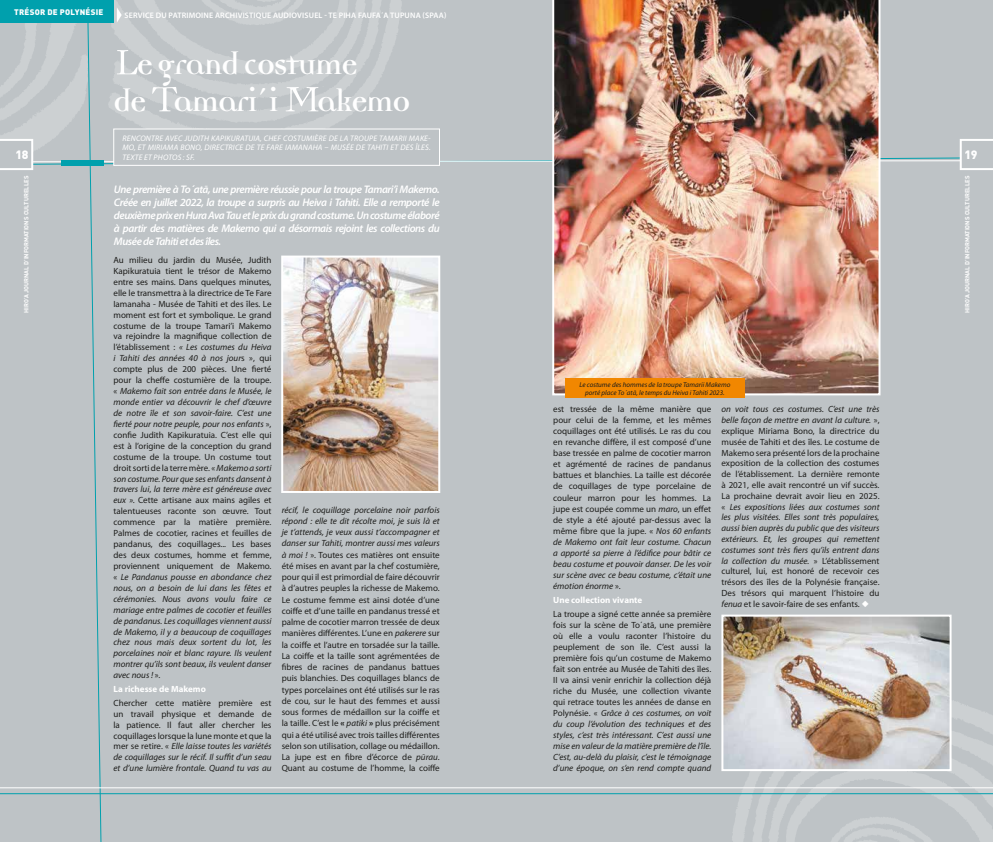
<style>
.page{position:relative;width:993px;height:842px;background:#fff}
.page>*{position:absolute;margin:0;border:0;box-sizing:border-box;transform-origin:0 0}
.t1{font:700 34px/37px "Democratica";letter-spacing:-.04em;color:#fff}
.t2{font:900 12px "DIN";color:#fff}
.t3{font:italic 600 11px/13.2px "Myriad Pro";letter-spacing:-.04em;color:#fff;text-align:justify}
.t4{font:9px/10.9px "Myriad Pro";color:#1d1d1b;text-align:justify}
.t5{font:700 9px "Myriad Pro";color:#fff}
.t6{font:italic 8px/9.6px "Myriad Pro";letter-spacing:.02em;color:#fff;text-align:justify}
.t7{font:600 8px "Myriad Pro";letter-spacing:.02em;color:#fff}
.t8{font:900 8px "DIN";letter-spacing:.03em;color:#fff}
.t9{font:italic 7px/8.4px "Myriad Pro";color:#1d1d1b;text-align:center}
.t10{font:700 6px "DIN";color:#fff}
.s1{font-weight:400;font-size:57px}
.s2{font-style:italic}
.s3{font-weight:700}
.s4{color:#fff}
</style>
<div class="page">
<div style="left:0;top:0;width:992px;height:842px;background:#bec3c6"></div>
<div style="left:114px;top:129px;width:325px;height:36px;background:#bec3c6"></div>
<div style="left:113px;top:129px;width:326px;height:37px;border:1px solid #fff"></div>
<div style="left:61px;top:160px;width:42px;height:6px;background:#00a0ad"></div>
<img style="left:552px;top:0;width:328px;height:395px">
<img style="left:284px;top:259px;width:153px;height:231px">
<div style="left:281px;top:256px;width:159px;height:237px;border:2px solid #fff"></div>
<img style="left:724px;top:618px;width:224px;height:150px">
<div style="left:721px;top:615px;width:230px;height:156px;border:2px solid #fff"></div>
<div style="left:565px;top:379px;width:179px;height:19px;background:#f18700"></div>
<p class="t8" style="left:14px;top:6px;width:91px">TRÉSOR DE POLYNÉSIE</p>
<p class="t7" style="left:124px;top:10px;width:68px">SERVICE DU PATRIMOINE</p>
<p class="t7" style="left:215px;top:10px;width:233px">ARCHIVISTIQUE AUDIOVISUEL - TE PIHA FAUFA΄A TUPUNA (SPAA)</p>
<h2 class="t2" style="left:15px;top:147px;width:14px">18</h2>
<p class="t10" style="left:22px;top:313px;width:139px;rotate:-90deg">HIRO’A JOURNAL D’INFORMATIONS CULTURELLES</p>
<h1 class="t1" style="left:113px;top:49px;width:298px"><span class="s1">L</span>e grand costume<br>de <span class="s1">T</span>amari´i <span class="s1">M</span>akemo</h1>
<p class="t6" style="left:122px;top:133px;width:309px">Rencontre avec Judith Kapikuratuia, chef costumière de la tr oupe Tamarii Make&shy;mo, et MIriama Bono, directrice de Te Fare Iamanaha – Musée de Tahiti et des îles.<br>Texte et photos : SF.</p>
<p class="t3" style="left:114px;top:182px;width:327px">Une première à To΄atā, une première réussie pour la troupe Tamari’i Makemo.<br>Créée en juillet 2022, la troupe a surpris au Heiva i Tahiti. Elle a remporté le deuxième prix en Hura Ava Tau et le prix du grand costume. Un costume élaboré à partir des matières de Makemo qui a désormais rejoint les collections du Musée de Tahiti et des îles.</p>
<p class="t4" style="left:113px;top:254px;width:160px">Au milieu du jardin du Musée, Judith Kapikuratuia tient le trésor de Makemo entre ses mains. Dans quelques minutes, elle le transmettra à la directrice de Te Fare Iamanaha - Musée de Tahiti et des îles. Le moment est fort et symbolique. Le grand costume de la troupe Tamari’i Makemo va rejoindre la magnifique collection de l’établissement : <span class="s2">« Les costumes du Heiva i Tahiti des années 40 à nos jour</span>s », qui compte plus de 200 pièces. Une fierté pour la cheffe costumière de la troupe. « <span class="s2">Makemo fait son entrée dans le Musée, le monde entier va découvrir le chef d’œuvre de notre île et son savoir-faire. C’est une fierté pour notre peuple, pour nos enfants</span> », confie Judith Kapikuratuia. C’est elle qui est à l’origine de la conception du grand costume de la troupe. Un costume tout droit sorti de la terre mère. « <span class="s2">Makemo a sorti son costume. Pour que ses enfants dansent à travers lui</span>, <span class="s2">la terre mère est généreuse avec eux ».</span> Cette artisane aux mains agiles et talentueuses raconte son œuvre. Tout commence par la matière première.<br>Palmes de cocotier, racines et feuilles de pandanus, des coquillages... Les bases des deux costumes, homme et femme, proviennent uniquement de Makemo. « <span class="s2">Le Pandanus pousse en abondance chez nous, on a besoin de lui dans les fêtes et cérémonies. Nous avons voulu faire ce mariage entre palmes de cocotier et feuilles de pandanus. Les coquillages viennent aussi de Makemo, il y a beaucoup de coquillages chez nous mais deux sortent du lot, les porcelaines noir et blanc rayure. Ils veulent montrer qu’ils sont beaux, ils veulent danser avec nous !</span> ».</p>
<p class="t5" style="left:113px;top:683px;width:94px">La richesse de Makemo</p>
<p class="t4" style="left:113px;top:697px;width:159px">Chercher cette matière première est un travail physique et demande de la patience. Il faut aller chercher les coquillages lorsque la lune monte et que la mer se retire. « <span class="s2">Elle laisse toutes les variétés de coquillages sur le récif. Il suffit d’un seau et d’une lumière frontale. Quand tu vas au</span></p>
<p class="t4" style="left:281px;top:504px;width:160px;line-height:11.2px"><span class="s2">récif, le coquillage porcelaine noir parfois répond : elle te dit récolte moi, je suis là et je t’attends, je veux aussi t’accompagner et danser sur Tahiti, montrer aussi mes valeurs à moi !</span> ». Toutes ces matières ont ensuite été mises en avant par la chef costumière, pour qui il est primordial de faire découvrir à d’autres peuples la richesse de Makemo.<br>Le costume femme est ainsi dotée d’une coiffe et d’une taille en pandanus tressé et palme de cocotier marron tressée de deux manières différentes. L’une en <span class="s2">pakerere</span> sur la coiffe et l’autre en torsadée sur la taille.<br>La coiffe et la taille sont agrémentées de fibres de racines de pandanus battues puis blanchies. Des coquillages blancs de types porcelaines ont été utilisés sur le ras de cou, sur le haut des femmes et aussi sous formes de médaillon sur la coiffe et la taille. C’est le <span class="s3">«</span> <span class="s2">patiki</span> <span class="s3">»</span> plus précisément qui a été utilisé avec trois tailles différentes selon son utilisation, collage ou médaillon.<br>La jupe est en fibre d’écorce de <span class="s2">pūrau</span>.<br>Quant au costume de l’homme, la coiffe</p>
<p class="t9" style="left:579px;top:380px;width:152px">Le costume des hommes de la troupe Tamarii Makemo porté place To΄atā, le temps du Heiva i Tahiti 2023.</p>
<p class="t4" style="left:553px;top:403px;width:159px">est tressée de la même manière que pour celui de la femme, et les mêmes coquillages ont été utilisés. Le ras du cou en revanche diffère, il est composé d’une base tressée en palme de cocotier marron et agrémenté de racines de pandanus battues et blanchies. La taille est décorée de coquillages de type porcelaine de couleur marron pour les hommes. La jupe est coupée comme un <span class="s2">maro</span>, un effet de style a été ajouté par-dessus avec la même fibre que la jupe. « <span class="s2">Nos 60 enfants de Makemo ont fait leur costume. Chacun a apporté sa pierre à l’édifice pour bâtir ce beau costume et pouvoir danser. De les voir sur scène avec ce beau costume, c’était une émotion énorme</span> ».</p>
<p class="t5" style="left:553px;top:594px;width:91px">Une collection vivante</p>
<p class="t4" style="left:553px;top:608px;width:160px">La troupe a signé cette année sa première fois sur la scène de To΄atā, une première où elle a voulu raconter l’histoire du peuplement de son île. C’est aussi la première fois qu’un costume de Makemo fait son entrée au Musée de Tahiti des îles.<br>II va ainsi venir enrichir la collection déjà riche du Musée, une collection vivante qui retrace toutes les années de danse en Polynésie. « <span class="s2">Grâce à ces costumes, on voit du coup l’évolution des techniques et des styles, c’est très intéressant. C’est aussi une mise en valeur de la matière première de l’île.<br>C’est, au-delà du plaisir, c’est le témoignage d’une époque, on s’en rend compte quand</span></p>
<p class="t4" style="left:721px;top:404px;width:160px"><span class="s2">on voit tous ces costumes. C’est une très belle façon de mettre en avant la culture.</span> », explique Miriama Bono, la directrice du musée de Tahiti et des îles. Le costume de Makemo sera présenté lors de la prochaine exposition de la collection des costumes de l’établissement. La dernière remonte à 2021, elle avait rencontré un vif succès.<br>La prochaine devrait avoir lieu en 2025. « <span class="s2">Les expositions liées aux costumes sont les plus visitées. Elles sont très populaires, aussi bien auprès du public que des visiteurs extérieurs. Et, les groupes qui remettent costumes sont très fiers qu’ils entrent dans la collection du musée.</span> » L’établissement culturel, lui, est honoré de recevoir ces trésors des îles de la Polynésie française.<br>Des trésors qui marquent l’histoire du <span class="s2">fenua</span> et le savoir-faire de ses enfants. <span class="s4">◆</span></p>
<h2 class="t2" style="left:964px;top:147px;width:14px">19</h2>
<p class="t10" style="left:963px;top:313px;width:139px;rotate:-90deg">HIRO’A JOURNAL D’INFORMATIONS CULTURELLES</p>
</div>
